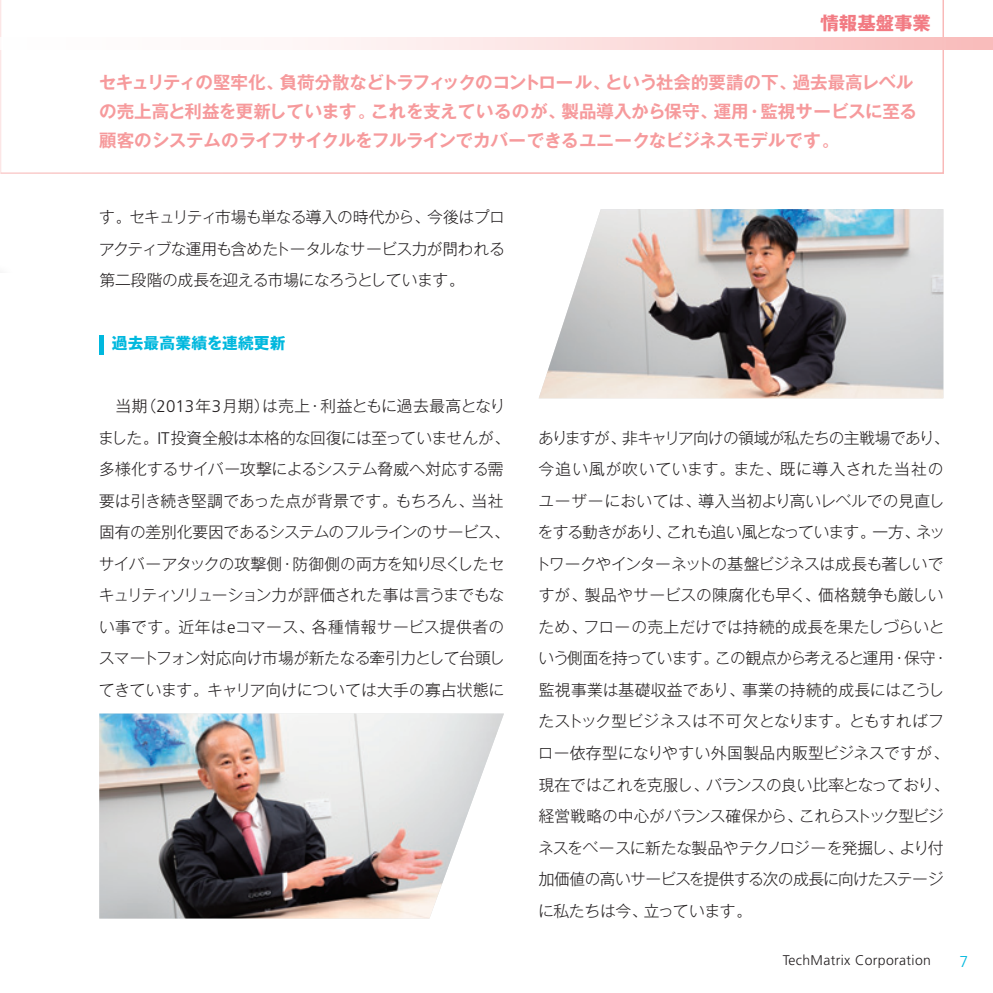
<style>
.page{position:relative;width:993px;height:993px;background:#fff}
.page>*{position:absolute;margin:0;border:0;box-sizing:border-box;transform-origin:0 0}
.t1{font:700 18.38px "Gothic MB101 Pr 5";color:#f27b83}
.t2{font:700 17.5px/28.9px "Gothic MB101 Pr 5 De";letter-spacing:-.01em;color:#f69a9c}
.t3{font:300 15.75px/31.5px "Gothic MB101 Pr 5";letter-spacing:-.02em;color:#231f20}
.t4{font:700 15.75px "Gothic MB101 Pr 5";letter-spacing:.01em;color:#00b8de}
.t5{font:300 15.75px "Frutiger";color:#00b8de}
.t6{font:300 14px "Frutiger";letter-spacing:.025em;color:#231f20}
.s1{font-family:"Frutiger";font-size:16.8px}
</style>
<div class="page">
<svg style="left:0;top:0;width:944px;height:174px"></svg>
<svg style="left:0;top:37px;width:992px;height:13px"></svg>
<img style="left:539px;top:209px;width:404px;height:189px">
<img style="left:99px;top:713px;width:405px;height:205px">
<div style="left:99px;top:335px;width:5px;height:20px;background:#00b8de"></div>
<p class="t1" style="left:820px;top:8px;width:112px">情報基盤事業</p>
<p class="t2" style="left:99px;top:67px;width:819px">セキュリティの堅牢化、負荷分散などトラフィックのコントロール、という社会的要請の下、過去最高レベルの売上高と利益を更新しています。これを支えているのが、製品導入から保守、運用・監視サービスに至る顧客のシステムのライフサイクルをフルラインでカバーできるユニークなビジネスモデルです。</p>
<p class="t3" style="left:99px;top:200px;width:407px;text-align:justify">す。セキュリティ市場も単なる導入の時代から、今後はプロアクティブな運用も含めたトータルなサービス力が問われる第二段階の成長を迎える市場になろうとしています。</p>
<p class="t4" style="left:112px;top:330px;width:175px">過去最高業績を連続更新</p>
<p class="t3" style="left:98px;top:389px;width:413px;text-indent:17px">当期（<span class="s1">2013</span>年<span class="s1">3</span>月期）は売上・利益ともに過去最高となりました。<span class="s1">IT</span>投資全般は本格的な回復には至っていませんが、多様化するサイバー攻撃によるシステム脅威へ対応する需要は引き続き堅調であった点が背景です。もちろん、当社固有の差別化要因であるシステムのフルラインのサービス、サイバーアタックの攻撃側・防御側の両方を知り尽くしたセキュリティソリューション力が評価された事は言うまでもない事です。近年は<span class="s1">e</span>コマース、各種情報サービス提供者のスマートフォン対応向け市場が新たなる牽引力として台頭してきています。キャリア向けについては大手の寡占状態に</p>
<p class="t3" style="left:535px;top:420px;width:416px">ありますが、非キャリア向けの領域が私たちの主戦場であり、今追い風が吹いています。また、既に導入された当社のユーザーにおいては、導入当初より高いレベルでの見直しをする動きがあり、これも追い風となっています。一方、ネットワークやインターネットの基盤ビジネスは成長も著しいですが、製品やサービスの陳腐化も早く、価格競争も厳しいため、フローの売上だけでは持続的成長を果たしづらいという側面を持っています。この観点から考えると運用・保守・監視事業は基礎収益であり、事業の持続的成長にはこうしたストック型ビジネスは不可欠となります。ともすればフロー依存型になりやすい外国製品内販型ビジネスですが、現在ではこれを克服し、バランスの良い比率となっており、経営戦略の中心がバランス確保から、これらストック型ビジネスをベースに新たな製品やテクノロジーを発掘し、より付加価値の高いサービスを提供する次の成長に向けたステージに私たちは今、立っています。</p>
<p class="t6" style="left:782px;top:952px;width:150px">TechMatrix Corporation</p>
<p class="t5" style="left:959px;top:951px;width:10px">7</p>
</div>
